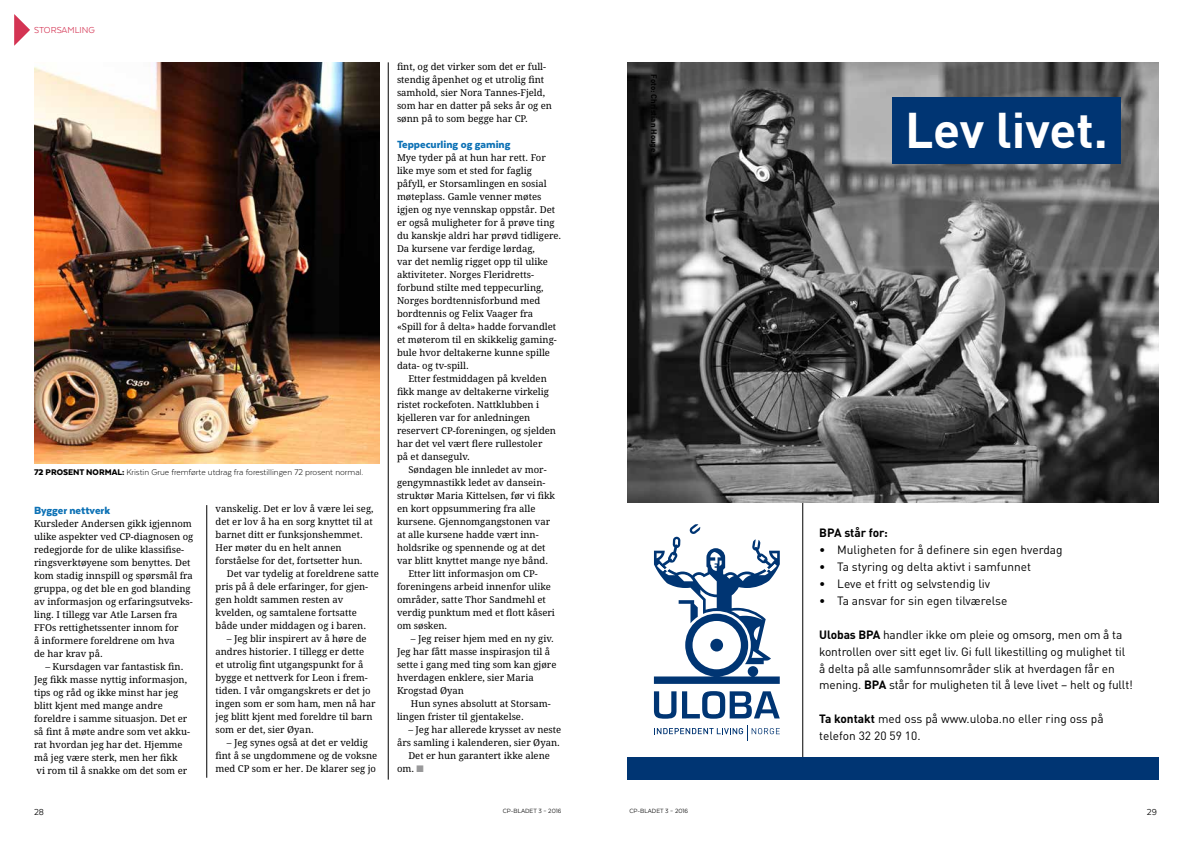
<style>
.page{position:relative;width:1191px;height:842px;background:#fff}
.page>*{position:absolute;margin:0;border:0;box-sizing:border-box;transform-origin:0 0}
.t1{font:700 49.5px "DINOT";letter-spacing:-.005em;color:#fff}
.t2{font:900 12px "Texta";color:#0c71b5}
.t3{font:11.9px/16.9px "DINOT";letter-spacing:-.01em;color:#000}
.t4{font:700 11.9px "DINOT";letter-spacing:-.005em;color:#000}
.t5{font:10px "Texta";color:#d43453}
.t6{font:10px "Texta";color:#000}
.t7{font:9.5px/13px "Droid Serif Pro";color:#000}
.t8{font:300 9.5px "Texta";color:#000}
.t9{font:700 7.9px "DINOT";color:#000}
.t10{font:7px "Texta";color:#000}
.s1{font-weight:900}
.s2{color:#989899}
.s3{font-weight:700}
</style>
<div class="page">
<svg style="left:14px;top:14px;width:16px;height:32px"></svg>
<hr style="left:206px;top:505px;width:1px;height:273px;background:#000">
<hr style="left:388px;top:62px;width:1px;height:718px;background:#000">
<hr style="left:802px;top:62px;width:1px;height:718px;background:#000">
<img style="left:627px;top:62px;width:531px;height:440px">
<div style="left:892px;top:98px;width:228px;height:66px;background:#003573"></div>
<div style="left:627px;top:757px;width:531px;height:23px;background:#003573"></div>
<svg style="left:654px;top:725px;width:125px;height:16px"></svg>
<svg style="left:654px;top:524px;width:126px;height:195px"></svg>
<img style="left:34px;top:62px;width:346px;height:401px">
<p class="t5" style="left:34px;top:25px;width:62px">STORSAMLING</p>
<p class="t8" style="left:34px;top:468px;width:331px"><span class="s1">72 PROSENT NORMAL:</span> Kristin Grue fremførte utdrag fra forestillingen 72 prosent normal.</p>
<p class="t2" style="left:34px;top:504px;width:78px">Bygger nettverk</p>
<p class="t7" style="left:34px;top:517px;width:161px">Kursleder Andersen gikk igjennom ulike aspekter ved CP-diagnosen og redegjorde for de ulike klassifise&shy;ringsverktøyene som benyttes. Det kom stadig innspill og spørsmål fra gruppa, og det ble en god blanding av informasjon og erfaringsutveks&shy;ling. I tillegg var Atle Larsen fra<br>FFOs rettighetssenter innom for<br>å informere foreldrene om hva<br>de har krav på.</p>
<p class="t7" style="left:34px;top:660px;width:157px;text-indent:11px">– Kursdagen var fantastisk fin.<br>Jeg fikk masse nyttig informasjon, tips og råd og ikke minst har jeg blitt kjent med mange andre foreldre i samme situasjon. Det er så fint å møte andre som vet akku&shy;rat hvordan jeg har det. Hjemme må jeg være sterk, men her fikk<br>vi rom til å snakke om det som er</p>
<p class="t7" style="left:215px;top:502px;width:159px">vanskelig. Det er lov å være lei seg, det er lov å ha en sorg knyttet til at barnet ditt er funksjonshemmet.<br>Her møter du en helt annen forståelse for det, fortsetter hun.</p>
<p class="t7" style="left:215px;top:567px;width:165px;text-indent:11px">Det var tydelig at foreldrene satte pris på å dele erfaringer, for gjen&shy;gen holdt sammen resten av kvelden, og samtalene fortsatte både under middagen og i baren.</p>
<p class="t7" style="left:215px;top:632px;width:162px;text-indent:11px">– Jeg blir inspirert av å høre de andres historier. I tillegg er dette<br>et utrolig fint utgangspunkt for å bygge et nettverk for Leon i frem&shy;tiden. I vår omgangskrets er det jo ingen som er som ham, men nå har jeg blitt kjent med foreldre til barn som er det, sier Øyan.</p>
<p class="t7" style="left:215px;top:736px;width:163px;text-align:center">– Jeg synes også at det er veldig<br>fint å se ungdommene og de voksne med CP som er her. De klarer seg jo</p>
<p class="t7" style="left:397px;top:59px;width:157px">fint, og det virker som det er full&shy;stendig åpenhet og et utrolig fint samhold, sier Nora Tannes-Fjeld, som har en datter på seks år og en sønn på to som begge har CP.</p>
<p class="t2" style="left:397px;top:138px;width:115px">Teppecurling og gaming</p>
<p class="t7" style="left:397px;top:151px;width:150px">Mye tyder på at hun har rett. For</p>
<p class="t7" style="left:397px;top:164px;width:136px">like mye som et sted for faglig</p>
<p class="t7" style="left:397px;top:177px;width:151px">påfyll, er Storsamlingen en sosial</p>
<p class="t7" style="left:397px;top:190px;width:146px">møteplass. Gamle venner møtes</p>
<p class="t7" style="left:397px;top:203px;width:160px">igjen og nye vennskap oppstår. Det</p>
<p class="t7" style="left:397px;top:216px;width:159px">er også muligheter for å prøve ting</p>
<p class="t7" style="left:397px;top:229px;width:166px">du kanskje aldri har prøvd tidligere.</p>
<p class="t7" style="left:397px;top:241px;width:139px">Da kursene var ferdige lørdag,</p>
<p class="t7" style="left:397px;top:254px;width:152px">var det nemlig rigget opp til ulike</p>
<p class="t7" style="left:397px;top:267px;width:138px">aktiviteter. Norges Fleridretts-</p>
<p class="t7" style="left:397px;top:280px;width:148px">forbund stilte med teppecurling,</p>
<p class="t7" style="left:397px;top:293px;width:145px">Norges bordtennisforbund med</p>
<p class="t7" style="left:397px;top:306px;width:138px">bordtennis og Felix Vaager fra</p>
<p class="t7" style="left:397px;top:319px;width:161px">«Spill for å delta» hadde forvandlet</p>
<p class="t7" style="left:397px;top:332px;width:161px">et møterom til en skikkelig gaming-</p>
<p class="t7" style="left:397px;top:345px;width:155px">bule hvor deltakerne kunne spille</p>
<p class="t7" style="left:397px;top:358px;width:73px">data- og tv-spill.</p>
<p class="t7" style="left:408px;top:371px;width:140px">Etter festmiddagen på kvelden</p>
<p class="t7" style="left:397px;top:384px;width:154px">fikk mange av deltakerne virkelig</p>
<p class="t7" style="left:397px;top:397px;width:144px">ristet rockefoten. Nattklubben i</p>
<p class="t7" style="left:397px;top:410px;width:135px">kjelleren var for anledningen</p>
<p class="t7" style="left:397px;top:423px;width:161px">reservert CP-foreningen, og sjelden</p>
<p class="t7" style="left:397px;top:436px;width:147px">har det vel vært flere rullestoler</p>
<p class="t7" style="left:397px;top:449px;width:74px">på et dansegulv.</p>
<p class="t7" style="left:408px;top:462px;width:140px">Søndagen ble innledet av mor-</p>
<p class="t7" style="left:397px;top:475px;width:150px">gengymnastikk ledet av dansein-</p>
<p class="t7" style="left:397px;top:488px;width:160px">struktør Maria Kittelsen, før vi fikk</p>
<p class="t7" style="left:397px;top:501px;width:140px">en kort oppsummering fra alle</p>
<p class="t7" style="left:397px;top:514px;width:155px">kursene. Gjennomgangstonen var</p>
<p class="t7" style="left:397px;top:527px;width:143px">at alle kursene hadde vært inn-</p>
<p class="t7" style="left:397px;top:540px;width:150px">holdsrike og spennende og at det</p>
<p class="t7" style="left:397px;top:553px;width:153px">var blitt knyttet mange nye bånd.</p>
<p class="t7" style="left:408px;top:566px;width:130px">Etter litt informasjon om CP-</p>
<p class="t7" style="left:397px;top:579px;width:155px">foreningens arbeid innenfor ulike</p>
<p class="t7" style="left:397px;top:592px;width:150px">områder, satte Thor Sandmehl et</p>
<p class="t7" style="left:397px;top:605px;width:159px">verdig punktum med et flott kåseri</p>
<p class="t7" style="left:397px;top:618px;width:52px">om søsken.</p>
<p class="t7" style="left:397px;top:631px;width:161px;text-indent:14px">– Jeg reiser hjem med en ny giv.<br>Jeg har fått masse inspirasjon til å sette i gang med ting som kan gjøre hverdagen enklere, sier Maria<br>Krogstad Øyan</p>
<p class="t7" style="left:397px;top:696px;width:155px;text-indent:14px">Hun synes absolutt at Storsam&shy;lingen frister til gjentakelse.</p>
<p class="t7" style="left:408px;top:722px;width:154px">– Jeg har allerede krysset av neste</p>
<p class="t7" style="left:397px;top:735px;width:164px">års samling i kalenderen, sier Øyan.</p>
<p class="t7" style="left:408px;top:748px;width:143px">Det er hun garantert ikke alene</p>
<p class="t7" style="left:397px;top:761px;width:28px">om. <span class="s2">■</span></p>
<p class="t9" style="left:659px;top:74px;width:79px;rotate:90deg">Foto: Christian Houge</p>
<h1 class="t1" style="left:905px;top:98px;width:204px">Lev livet.</h1>
<p class="t4" style="left:819px;top:525px;width:70px">BPA står for:</p>
<p class="t3" style="left:819px;top:541px;width:245px">• Muligheten for å definere sin egen hverdag</p>
<p class="t3" style="left:819px;top:558px;width:213px">• Ta styring og delta aktivt i samfunnet</p>
<p class="t3" style="left:819px;top:575px;width:172px">• Leve et fritt og selvstendig liv</p>
<p class="t3" style="left:819px;top:592px;width:190px">• Ta ansvar for sin egen tilværelse</p>
<p class="t3" style="left:819px;top:626px;width:315px"><span class="s3">Ulobas BPA</span> handler ikke om pleie og omsorg, men om å ta kontrollen over sitt eget liv. Gi full likestilling og mulighet til å delta på alle samfunnsområder slik at hverdagen får en mening. <span class="s3">BPA</span> står for muligheten til å leve livet – helt og fullt!</p>
<p class="t3" style="left:819px;top:710px;width:286px"><span class="s3">Ta kontakt</span> med oss på www.uloba.no eller ring oss på telefon 32 20 59 10.</p>
<p class="t6" style="left:34px;top:807px;width:11px">28</p>
<p class="t10" style="left:503px;top:807px;width:60px">CP-BLADET 3 – 2016</p>
<p class="t10" style="left:629px;top:807px;width:60px">CP-BLADET 3 – 2016</p>
<p class="t6" style="left:1147px;top:807px;width:12px">29</p>
</div>
